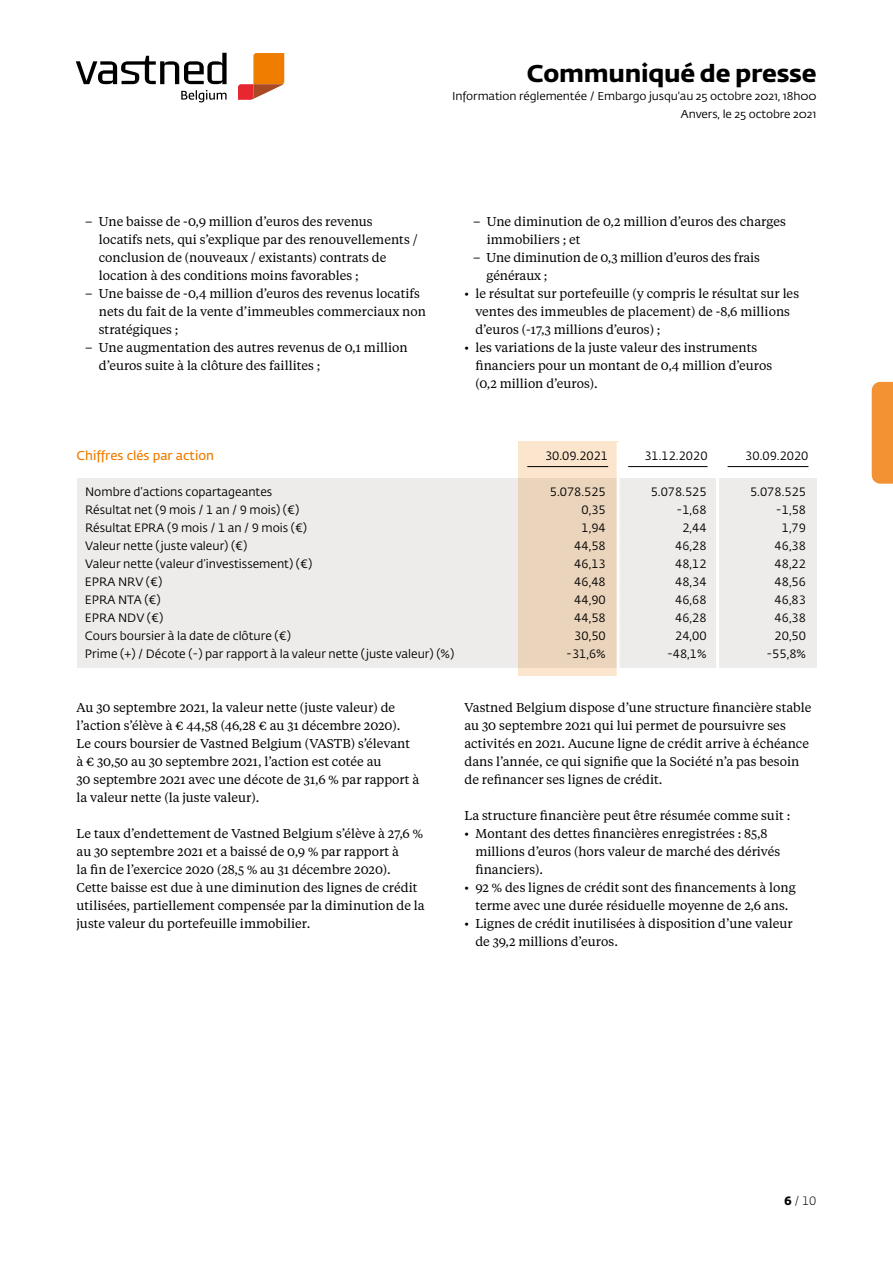
<style>
.page{position:relative;width:893px;height:1263px;background:#fff}
.page>*{position:absolute;margin:0;border:0;box-sizing:border-box;transform-origin:0 0}
.t1{font:700 24px "Fedra Sans Std";letter-spacing:-.01em;color:#000;scale:1.05 1}
.t2{font:12.75px/18px "Tiempos Text";color:#000}
.t3{font:600 12.75px "Fedra Sans Std";color:#ef7d00}
.t4{font:12px "Fedra Sans Std";color:#000}
.t5{font:300 12px "Fedra Sans Std";color:#000}
.t6{font:11.25px/18px "Fedra Sans Std";letter-spacing:-.01em;color:#000;text-align:right;scale:1.05 1}
.s1{font-weight:700}
</style>
<div class="page">
<div style="left:77px;top:478px;width:739px;height:189px;background:#edecea"></div>
<svg style="left:518px;top:442px;width:99px;height:234px;fill:#ead4bc"></svg>
<hr style="left:716px;top:478px;width:3px;height:18px;background:#fff">
<hr style="left:716px;top:496px;width:3px;height:18px;background:#fff">
<hr style="left:716px;top:514px;width:3px;height:18px;background:#fff">
<hr style="left:716px;top:532px;width:3px;height:18px;background:#fff">
<hr style="left:716px;top:550px;width:3px;height:18px;background:#fff">
<hr style="left:716px;top:568px;width:3px;height:18px;background:#fff">
<hr style="left:716px;top:586px;width:3px;height:18px;background:#fff">
<hr style="left:716px;top:604px;width:3px;height:18px;background:#fff">
<hr style="left:716px;top:622px;width:3px;height:18px;background:#fff">
<hr style="left:716px;top:640px;width:3px;height:18px;background:#fff">
<hr style="left:716px;top:658px;width:3px;height:18px;background:#fff">
<hr style="left:617px;top:478px;width:3px;height:18px;background:#fff">
<hr style="left:617px;top:496px;width:3px;height:18px;background:#fff">
<hr style="left:617px;top:514px;width:3px;height:18px;background:#fff">
<hr style="left:617px;top:532px;width:3px;height:18px;background:#fff">
<hr style="left:617px;top:550px;width:3px;height:18px;background:#fff">
<hr style="left:617px;top:568px;width:3px;height:18px;background:#fff">
<hr style="left:617px;top:586px;width:3px;height:18px;background:#fff">
<hr style="left:617px;top:604px;width:3px;height:18px;background:#fff">
<hr style="left:617px;top:622px;width:3px;height:18px;background:#fff">
<hr style="left:617px;top:640px;width:3px;height:18px;background:#fff">
<hr style="left:617px;top:658px;width:3px;height:18px;background:#fff">
<hr style="left:527px;top:466px;width:81px;height:1px;background:#000">
<hr style="left:628px;top:466px;width:80px;height:1px;background:#000">
<hr style="left:728px;top:466px;width:80px;height:1px;background:#000">
<svg style="left:181px;top:90px;width:46px;height:12px"></svg>
<svg style="left:76px;top:53px;width:151px;height:31px"></svg>
<svg style="left:238px;top:53px;width:46px;height:47px"></svg>
<div style="left:872px;top:382px;width:21px;height:102px;background:#f39232"></div>
<h1 class="t1" style="left:527px;top:58px;width:277px">Communiqué de presse</h1>
<p class="t6" style="left:452px;top:87px;width:348px">Information réglementée / Embargo jusqu'au 25 octobre 2021, 18h00<br>Anvers, le 25 octobre 2021</p>
<p class="t2" style="left:99px;top:212px;width:320px;text-indent:-14px">– Une baisse de -0,9 million d’euros des revenus locatifs nets, qui s’explique par des renouvellements / conclusion de (nouveaux / existants) contrats de location à des conditions moins favorables ;</p>
<p class="t2" style="left:99px;top:284px;width:329px;text-indent:-14px">– Une baisse de -0,4 million d’euros des revenus locatifs nets du fait de la vente d’immeubles commerciaux non stratégiques ;</p>
<p class="t2" style="left:99px;top:338px;width:310px;text-indent:-14px">– Une augmentation des autres revenus de 0,1 million d’euros suite à la clôture des faillites ;</p>
<p class="t2" style="left:487px;top:212px;width:301px;text-indent:-14px">– Une diminution de 0,2 million d’euros des charges immobiliers ; et</p>
<p class="t2" style="left:486px;top:248px;width:275px;text-indent:-14px">– Une diminution de 0,3 million d’euros des frais généraux ;</p>
<p class="t2" style="left:475px;top:284px;width:325px;text-indent:-11px">• le résultat sur portefeuille (y compris le résultat sur les ventes des immeubles de placement) de -8,6 millions d’euros (-17,3 millions d’euros) ;</p>
<p class="t2" style="left:475px;top:338px;width:298px;text-indent:-11px">• les variations de la juste valeur des instruments financiers pour un montant de 0,4 million d’euros (0,2 million d’euros).</p>
<p class="t3" style="left:77px;top:448px;width:139px">Chiffres clés par action</p>
<p class="t4" style="left:545px;top:448px;width:65px">30.09.2021</p>
<p class="t4" style="left:644px;top:448px;width:65px">31.12.2020</p>
<p class="t4" style="left:745px;top:448px;width:65px">30.09.2020</p>
<p class="t4" style="left:85px;top:484px;width:189px">Nombre d’actions copartageantes</p>
<p class="t4" style="left:550px;top:484px;width:57px">5.078.525</p>
<p class="t4" style="left:651px;top:484px;width:57px">5.078.525</p>
<p class="t4" style="left:750px;top:484px;width:57px">5.078.525</p>
<p class="t4" style="left:85px;top:502px;width:216px">Résultat net (9 mois / 1 an / 9 mois) (€)</p>
<p class="t4" style="left:581px;top:502px;width:26px">0,35</p>
<p class="t4" style="left:677px;top:502px;width:32px">-1,68</p>
<p class="t4" style="left:776px;top:502px;width:32px">-1,58</p>
<p class="t4" style="left:85px;top:520px;width:224px">Résultat EPRA (9 mois / 1 an / 9 mois (€)</p>
<p class="t4" style="left:581px;top:520px;width:26px">1,94</p>
<p class="t4" style="left:682px;top:520px;width:26px">2,44</p>
<p class="t4" style="left:782px;top:520px;width:26px">1,79</p>
<p class="t4" style="left:85px;top:538px;width:164px">Valeur nette (juste valeur) (€)</p>
<p class="t4" style="left:574px;top:538px;width:33px">44,58</p>
<p class="t4" style="left:675px;top:538px;width:33px">46,28</p>
<p class="t4" style="left:775px;top:538px;width:33px">46,38</p>
<p class="t4" style="left:85px;top:556px;width:229px">Valeur nette (valeur d’investissement) (€)</p>
<p class="t4" style="left:574px;top:556px;width:33px">46,13</p>
<p class="t4" style="left:675px;top:556px;width:33px">48,12</p>
<p class="t4" style="left:775px;top:556px;width:33px">48,22</p>
<p class="t4" style="left:85px;top:574px;width:79px">EPRA NRV (€)</p>
<p class="t4" style="left:574px;top:574px;width:33px">46,48</p>
<p class="t4" style="left:675px;top:574px;width:33px">48,34</p>
<p class="t4" style="left:775px;top:574px;width:33px">48,56</p>
<p class="t4" style="left:85px;top:592px;width:77px">EPRA NTA (€)</p>
<p class="t4" style="left:574px;top:592px;width:33px">44,90</p>
<p class="t4" style="left:675px;top:592px;width:33px">46,68</p>
<p class="t4" style="left:775px;top:592px;width:33px">46,83</p>
<p class="t4" style="left:85px;top:610px;width:80px">EPRA NDV (€)</p>
<p class="t4" style="left:574px;top:610px;width:33px">44,58</p>
<p class="t4" style="left:675px;top:610px;width:33px">46,28</p>
<p class="t4" style="left:775px;top:610px;width:33px">46,38</p>
<p class="t4" style="left:85px;top:628px;width:207px">Cours boursier à la date de clôture (€)</p>
<p class="t4" style="left:574px;top:628px;width:33px">30,50</p>
<p class="t4" style="left:675px;top:628px;width:33px">24,00</p>
<p class="t4" style="left:775px;top:628px;width:33px">20,50</p>
<p class="t4" style="left:85px;top:646px;width:371px">Prime (+) / Décote (-) par rapport à la valeur nette (juste valeur) (%)</p>
<p class="t4" style="left:566px;top:646px;width:41px">-31,6%</p>
<p class="t4" style="left:667px;top:646px;width:41px">-48,1%</p>
<p class="t4" style="left:766px;top:646px;width:41px">-55,8%</p>
<p class="t2" style="left:77px;top:698px;width:344px">Au 30 septembre 2021, la valeur nette (juste valeur) de l’action s’élève à € 44,58 (46,28 € au 31 décembre 2020).<br>Le cours boursier de Vastned Belgium (VASTB) s’élevant à € 30,50 au 30 septembre 2021, l’action est cotée au<br>30 septembre 2021 avec une décote de 31,6 % par rapport à la valeur nette (la juste valeur).</p>
<p class="t2" style="left:77px;top:824px;width:350px">Le taux d’endettement de Vastned Belgium s’élève à 27,6 % au 30 septembre 2021 et a baissé de 0,9 % par rapport à<br>la fin de l’exercice 2020 (28,5 % au 31 décembre 2020).<br>Cette baisse est due à une diminution des lignes de crédit utilisées, partiellement compensée par la diminution de la juste valeur du portefeuille immobilier.</p>
<p class="t2" style="left:464px;top:698px;width:348px">Vastned Belgium dispose d’une structure financière stable au 30 septembre 2021 qui lui permet de poursuivre ses activités en 2021. Aucune ligne de crédit arrive à échéance dans l’année, ce qui signifie que la Société n’a pas besoin de refinancer ses lignes de crédit.</p>
<p class="t2" style="left:464px;top:806px;width:327px">La structure financière peut être résumée comme suit :</p>
<p class="t2" style="left:475px;top:824px;width:306px;text-indent:-11px">• Montant des dettes financières enregistrées : 85,8 millions d’euros (hors valeur de marché des dérivés financiers).</p>
<p class="t2" style="left:464px;top:878px;width:333px;text-align:center">• 92 % des lignes de crédit sont des financements à long terme avec une durée résiduelle moyenne de 2,6 ans.</p>
<p class="t2" style="left:475px;top:914px;width:319px;text-indent:-11px">• Lignes de crédit inutilisées à disposition d’une valeur de 39,2 millions d’euros.</p>
<p class="t5" style="left:784px;top:1193px;width:33px"><span class="s1">6</span> / 10</p>
</div>
